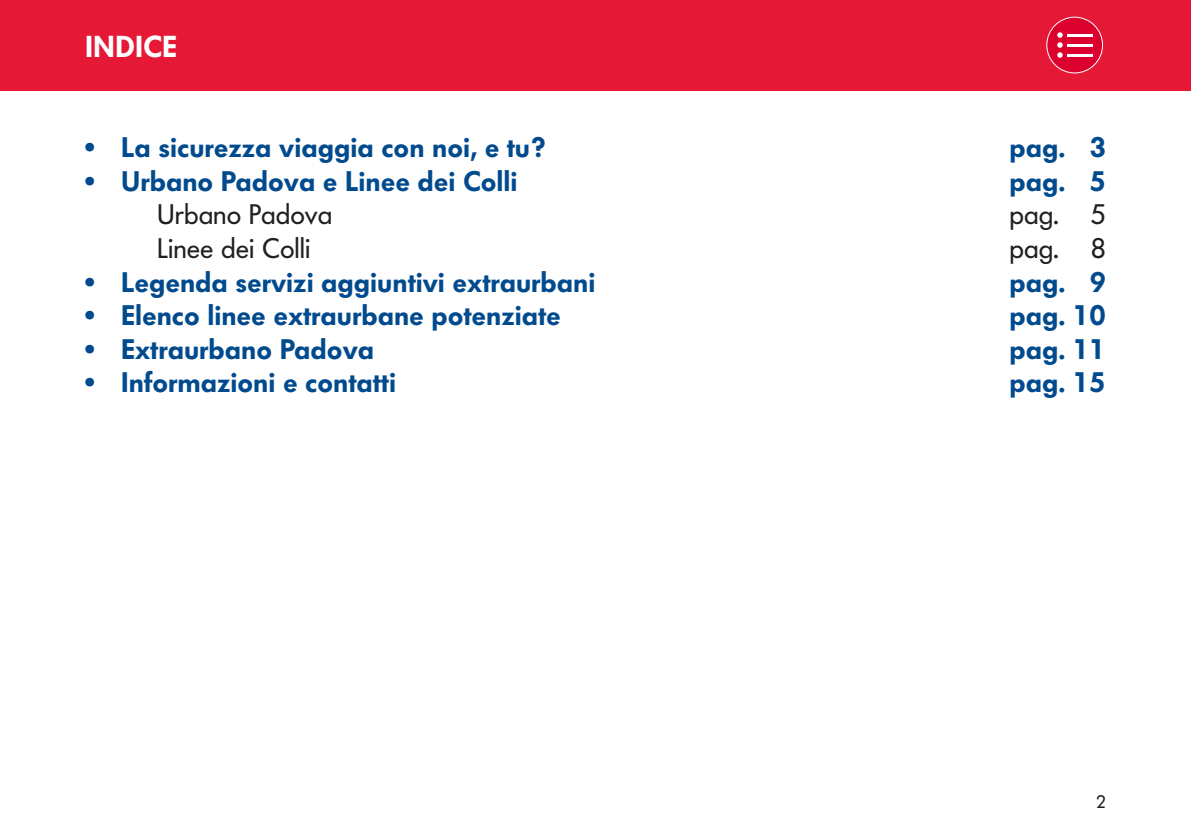
<style>
.page{position:relative;width:1191px;height:840px;background:#fff}
.page>*{position:absolute;margin:0;border:0;box-sizing:border-box;transform-origin:0 0}
.t1{font:600 30px "Futura Serie BQ";color:#fff}
.t2{font:600 28px "Futura Serie BQ";color:#004a8d}
.t3{font:28px/33.6px "Futura Serie BQ";color:#231f20}
.t4{font:18px "Futura Serie BQ";color:#231f20}
</style>
<div class="page">
<div style="left:0;top:0;width:1191px;height:90px;background:#e51836"></div>
<div style="left:1046px;top:17px;width:56px;height:56px;background:#db002e;border-radius:50%"></div>
<div style="left:1046px;top:17px;width:57px;height:56px;border:1px solid #fff;border-radius:50%"></div>
<hr style="left:1067px;top:34px;width:25px;height:2px;background:#fff">
<hr style="left:1067px;top:44px;width:25px;height:2px;background:#fff">
<svg style="left:1057px;top:32px;width:5px;height:26px"></svg>
<hr style="left:1067px;top:54px;width:25px;height:2px;background:#fff">
<p class="t1" style="left:85px;top:29px;width:94px">INDICE</p>
<p class="t2" style="left:85px;top:131px;width:462px">• La sicurezza viaggia con noi, e tu?</p>
<p class="t2" style="left:85px;top:164px;width:434px">• Urbano Padova e Linee dei Colli</p>
<p class="t3" style="left:157px;top:198px;width:177px">Urbano Padova<br>Linee dei Colli</p>
<p class="t2" style="left:85px;top:265px;width:512px">• Legenda servizi aggiuntivi extraurbani</p>
<p class="t2" style="left:85px;top:299px;width:477px">• Elenco linee extraurbane potenziate</p>
<p class="t2" style="left:85px;top:332px;width:291px">• Extraurbano Padova</p>
<p class="t2" style="left:85px;top:366px;width:312px">• Informazioni e contatti</p>
<p class="t2" style="left:1009px;top:131px;width:98px">pag. 3</p>
<p class="t2" style="left:1009px;top:164px;width:98px">pag. 5</p>
<p class="t3" style="left:1009px;top:198px;width:98px">pag. 5</p>
<p class="t3" style="left:1009px;top:231px;width:98px">pag. 8</p>
<p class="t2" style="left:1009px;top:265px;width:98px">pag. 9</p>
<p class="t2" style="left:1009px;top:299px;width:98px">pag. 10</p>
<p class="t2" style="left:1009px;top:332px;width:98px">pag. 11</p>
<p class="t2" style="left:1009px;top:366px;width:98px">pag. 15</p>
<p class="t4" style="left:1096px;top:790px;width:11px">2</p>
</div>
